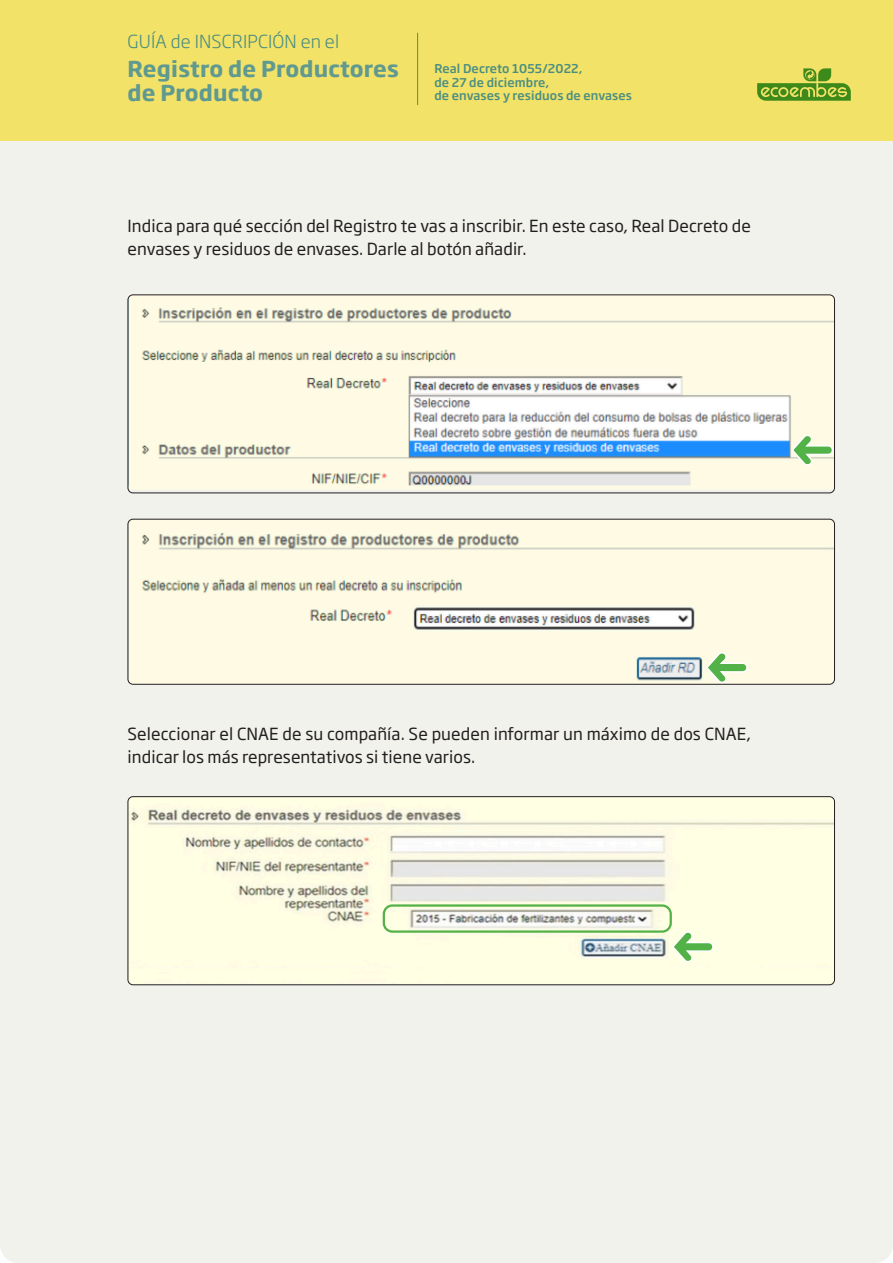
<style>
.page{position:relative;width:893px;height:1263px;background:#f2f2ec}
.page>*{position:absolute;margin:0;border:0;box-sizing:border-box;transform-origin:0 0}
.t1{font:700 21.6px/23.7px "Soho Gothic Pro";letter-spacing:.01em;color:#5f9990}
.t2{font:300 17.7px "Soho Gothic Pro";letter-spacing:.01em;color:#4b8d82}
.t3{font:16.5px/22.5px "Soho Gothic Pro";letter-spacing:.005em;color:#231f20}
.t4{font:500 12px/13.5px "Soho Gothic Pro";letter-spacing:.01em;color:#4b8d82}
</style>
<div class="page">
<div style="left:0;top:0;width:893px;height:140px;background:#f2e267"></div>
<svg style="left:757px;top:68px;width:94px;height:33px"></svg>
<hr style="left:417px;top:33px;width:1px;height:72px;background:#4b8d82">
<img style="left:128px;top:296px;width:705px;height:193px">
<div style="left:128px;top:294px;width:707px;height:199px;border:1px solid #231f20;border-radius:5px"></div>
<img style="left:128px;top:519px;width:705px;height:164px">
<div style="left:128px;top:519px;width:707px;height:166px;border:1px solid #231f20;border-radius:5px"></div>
<img style="left:128px;top:798px;width:705px;height:187px">
<div style="left:128px;top:796px;width:707px;height:189px;border:1px solid #231f20;border-radius:5px"></div>
<svg style="left:705px;top:651px;width:44px;height:33px"></svg>
<svg style="left:671px;top:930px;width:44px;height:33px"></svg>
<svg style="left:790px;top:433px;width:44px;height:34px"></svg>
<div style="left:383px;top:904px;width:289px;height:29px;border:2px solid #52b147;border-radius:9px"></div>
<p class="t2" style="left:128px;top:28px;width:213px">GUÍA de INSCRIPCIÓN en el</p>
<h1 class="t1" style="left:128px;top:56px;width:273px">Registro de Productores de Producto</h1>
<p class="t4" style="left:434px;top:62px;width:199px">Real Decreto 1055/2022,<br>de 27 de diciembre,<br>de envases y residuos de envases</p>
<p class="t3" style="left:128px;top:214px;width:625px">Indica para qué sección del Registro te vas a inscribir. En este caso, Real Decreto de envases y residuos de envases. Darle al botón añadir.</p>
<p class="t3" style="left:128px;top:722px;width:625px">Seleccionar el CNAE de su compañía. Se pueden informar un máximo de dos CNAE, indicar los más representativos si tiene varios.</p>
</div>
